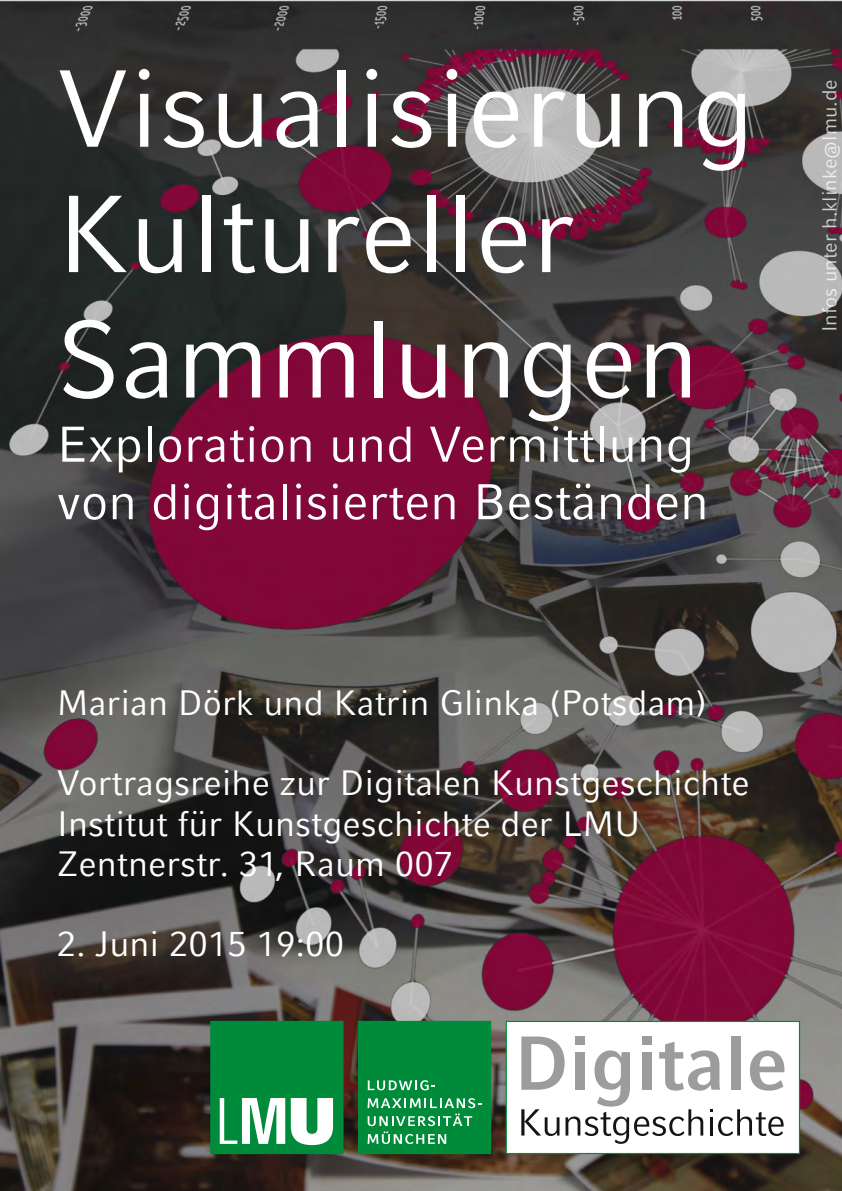
<style>
.page{position:relative;width:842px;height:1191px;background:#fff}
.page>*{position:absolute;margin:0;border:0;box-sizing:border-box;transform-origin:0 0}
.t1{font:109px/125.4px "LMU Compatil Fact";color:#fff}
.t2{font:50px/57.5px "LMU Compatil Fact";color:#fff}
.t3{font:35px/40.2px "LMU Compatil Fact";color:#fff}
.t4{font:20px "LMU Compatil Fact";color:rgb(255 255 255/.75)}
</style>
<div class="page">
<img style="left:0;top:0;width:842px;height:1191px">
<svg style="left:210px;top:1020px;width:133px;height:134px"></svg>
<svg style="left:358px;top:1020px;width:133px;height:134px;background:#139349"></svg>
<svg style="left:506px;top:1020px;width:294px;height:134px"></svg>
<h1 class="t1" style="left:57px;top:45px;width:699px">Visualisierung<br>Kultureller<br>Sammlungen</h1>
<h2 class="t2" style="left:57px;top:415px;width:654px">Exploration und Vermittlung von digitalisierten Beständen</h2>
<p class="t3" style="left:57px;top:682px;width:652px">Marian Dörk und Katrin Glinka (Potsdam)</p>
<p class="t3" style="left:57px;top:763px;width:695px">Vortragsreihe zur Digitalen Kunstgeschichte<br>Institut für Kunstgeschichte der LMU<br>Zentnerstr. 31, Raum 007</p>
<p class="t3" style="left:57px;top:924px;width:289px">2. Juni 2015 19:00</p>
<p class="t4" style="left:818px;top:332px;width:254px;rotate:-90deg">Infos unter h.klinke@lmu.de</p>
</div>
